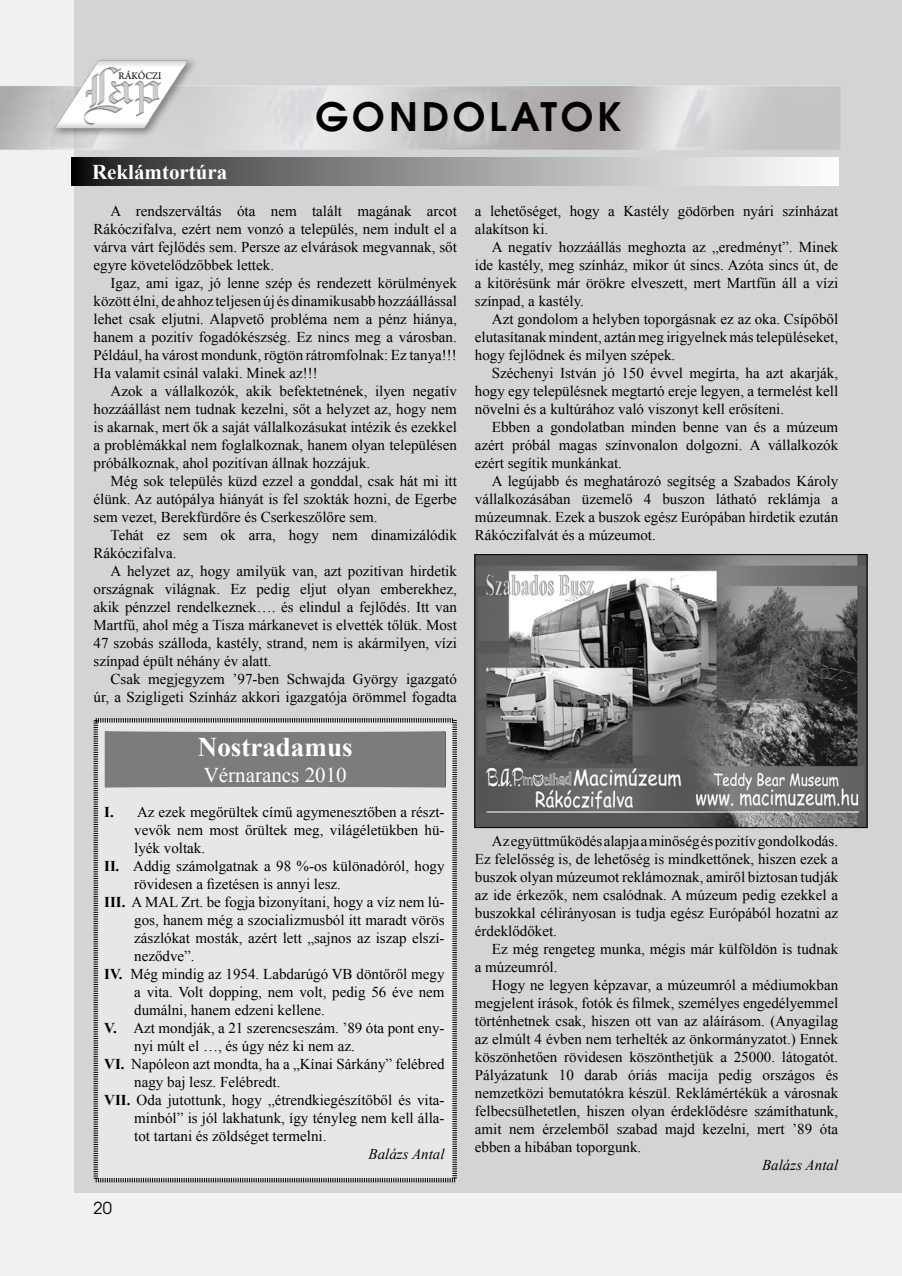
<style>
.page{position:relative;width:902px;height:1276px;background:#fff}
.page>*{position:absolute;margin:0;border:0;box-sizing:border-box;transform-origin:0 0}
.t1{font:700 39px "Avalon";letter-spacing:.1em;color:#000}
.t2{font:700 27px "Times New Roman";color:#fff}
.t3{font:21px "Times New Roman";color:#fff}
.t4{font:700 21px "Times New Roman";color:#fff}
.t5{font:16.5px "Avalon";color:#000}
.t6{font:15px/18px "Times New Roman";color:#000;text-align:justify}
.t7{font:italic 15px "Times New Roman";color:#000}
.t8{font:10.65px "Arno Pro";letter-spacing:.005em;color:#000;scale:.96 1}
.s1{font-weight:700}
</style>
<div class="page">
<div style="left:0;top:0;width:901px;height:1276px;background:#f0f1f1"></div>
<div style="left:75px;top:0;width:826px;height:1192px;background:#d3d4d5"></div>
<img style="left:0;top:31px;width:840px;height:172px">
<img style="left:51px;top:56px;width:148px;height:82px">
<svg style="left:72px;top:157px;width:766px;height:29px"></svg>
<div style="left:93px;top:718px;width:364px;height:465px;background:#e7e7e8"></div>
<div style="left:105px;top:731px;width:340px;height:56px;background:#7c7c7e"></div>
<img style="left:476px;top:556px;width:389px;height:270px">
<div style="left:474px;top:554px;width:393px;height:274px;border:1px solid #000"></div>
<p class="t8" style="left:118px;top:70px;width:46px">RÁKÓCZI</p>
<h3 class="t4" style="left:92px;top:157px;width:137px">Reklámtortúra</h3>
<h1 class="t1" style="left:315px;top:92px;width:307px">GONDOLATOK</h1>
<p class="t6" style="left:94px;top:202px;width:365px;text-indent:17px">A rendszerváltás óta nem talált magának arcot Rákóczifalva, ezért nem vonzó a település, nem indult el a várva várt fejlődés sem. Persze az elvárások megvannak, sőt egyre követelődzőbbek lettek.</p>
<p class="t6" style="left:94px;top:274px;width:365px;text-indent:17px">Igaz, ami igaz, jó lenne szép és rendezett körülmények között élni, de ahhoz teljesen új és dinamikusabb hozzáállással lehet csak eljutni. Alapvető probléma nem a pénz hiánya, hanem a pozitív fogadókészség. Ez nincs meg a városban.<br>Például, ha várost mondunk, rögtön rátromfolnak: Ez tanya!!!<br>Ha valamit csinál valaki. Minek az!!!</p>
<p class="t6" style="left:94px;top:382px;width:365px;text-indent:17px">Azok a vállalkozók, akik befektetnének, ilyen negatív hozzáállást nem tudnak kezelni, sőt a helyzet az, hogy nem is akarnak, mert ők a saját vállalkozásukat intézik és ezekkel a problémákkal nem foglalkoznak, hanem olyan településen próbálkoznak, ahol pozitívan állnak hozzájuk.</p>
<p class="t6" style="left:94px;top:472px;width:365px;text-indent:17px">Még sok település küzd ezzel a gonddal, csak hát mi itt élünk. Az autópálya hiányát is fel szokták hozni, de Egerbe sem vezet, Berekfürdőre és Cserkeszőlőre sem.</p>
<p class="t6" style="left:94px;top:526px;width:365px;text-indent:17px">Tehát ez sem ok arra, hogy nem dinamizálódik<br>Rákóczifalva.</p>
<p class="t6" style="left:94px;top:562px;width:365px;text-indent:17px">A helyzet az, hogy amilyük van, azt pozitívan hirdetik országnak világnak. Ez pedig eljut olyan emberekhez, akik pénzzel rendelkeznek…. és elindul a fejlődés. Itt van Martfű, ahol még a Tisza márkanevet is elvették tőlük. Most 47 szobás szálloda, kastély, strand, nem is akármilyen, vízi színpad épült néhány év alatt.</p>
<p class="t6" style="left:94px;top:670px;width:365px;text-align:right">Csak megjegyzem ’97-ben Schwajda György igazgató úr, a Szigligeti Színház akkori igazgatója örömmel fogadta</p>
<h2 class="t2" style="left:198px;top:729px;width:156px">Nostradamus</h2>
<h3 class="t3" style="left:204px;top:760px;width:144px">Vérnarancs 2010</h3>
<p class="t6" style="left:104px;top:802px;width:342px"><span class="s1">I.</span> Az ezek megőrültek című agymenesztőben a részt-</p>
<p class="t6" style="left:134px;top:820px;width:312px">vevők nem most őrültek meg, világéletükben hü-</p>
<p class="t6" style="left:134px;top:838px;width:72px">lyék voltak.</p>
<p class="t6" style="left:104px;top:856px;width:342px"><span class="s1">II.</span> Addig számolgatnak a 98 %-os különadóról, hogy</p>
<p class="t6" style="left:134px;top:874px;width:208px">rövidesen a fizetésen is annyi lesz.</p>
<p class="t6" style="left:104px;top:892px;width:342px"><span class="s1">III.</span> A MAL Zrt. be fogja bizonyítani, hogy a víz nem lú-</p>
<p class="t6" style="left:134px;top:910px;width:312px">gos, hanem még a szocializmusból itt maradt vörös</p>
<p class="t6" style="left:134px;top:928px;width:312px">zászlókat mosták, azért lett „sajnos az iszap elszí-</p>
<p class="t6" style="left:134px;top:946px;width:62px">neződve”.</p>
<p class="t6" style="left:104px;top:964px;width:342px"><span class="s1">IV.</span> Még mindig az 1954. Labdarúgó VB döntőről megy</p>
<p class="t6" style="left:134px;top:982px;width:312px">a vita. Volt dopping, nem volt, pedig 56 éve nem</p>
<p class="t6" style="left:134px;top:1000px;width:192px">dumálni, hanem edzeni kellene.</p>
<p class="t6" style="left:104px;top:1018px;width:342px"><span class="s1">V.</span> Azt mondják, a 21 szerencseszám. ’89 óta pont en -</p>
<p class="t6" style="left:134px;top:1036px;width:222px">nyi múlt el …, és úgy néz ki nem az.</p>
<p class="t6" style="left:104px;top:1054px;width:342px"><span class="s1">VI.</span> Napóleon azt mondta, ha a „Kínai Sárkány” felébred</p>
<p class="t6" style="left:134px;top:1072px;width:148px">nagy baj lesz. Felébredt.</p>
<p class="t6" style="left:104px;top:1090px;width:342px"><span class="s1">VII.</span> Oda jutottunk, hogy „étrendkiegészítőből és vita-</p>
<p class="t6" style="left:134px;top:1108px;width:312px">minból” is jól lakhatunk, így tényleg nem kell álla-</p>
<p class="t6" style="left:134px;top:1126px;width:194px">tot tartani és zöldséget termelni.</p>
<p class="t7" style="left:368px;top:1143px;width:77px">Balázs Antal</p>
<p class="t5" style="left:94px;top:1198px;width:20px">20</p>
<p class="t6" style="left:475px;top:202px;width:365px">a lehetőséget, hogy a Kastély gödörben nyári színházat alakítson ki.</p>
<p class="t6" style="left:475px;top:238px;width:365px;text-indent:17px">A negatív hozzáállás meghozta az „eredményt”. Minek ide kastély, meg színház, mikor út sincs. Azóta sincs út, de a kitörésünk már örökre elveszett, mert Martfűn áll a vízi színpad, a kastély.</p>
<p class="t6" style="left:475px;top:310px;width:365px;text-indent:17px">Azt gondolom a helyben toporgásnak ez az oka. Csípőből elutasítanak mindent, aztán meg irigyelnek más településeket, hogy fejlődnek és milyen szépek.</p>
<p class="t6" style="left:475px;top:364px;width:365px;text-indent:17px">Széchenyi István jó 150 évvel megírta, ha azt akarják, hogy egy településnek megtartó ereje legyen, a termelést kell növelni és a kultúrához való viszonyt kell erősíteni.</p>
<p class="t6" style="left:475px;top:418px;width:365px;text-indent:17px">Ebben a gondolatban minden benne van és a múzeum azért próbál magas színvonalon dolgozni. A vállalkozók ezért segítik munkánkat.</p>
<p class="t6" style="left:475px;top:472px;width:365px;text-indent:17px">A legújabb és meghatározó segítség a Szabados Károly vállalkozásában üzemelő 4 buszon látható reklámja a múzeumnak. Ezek a buszok egész Európában hirdetik ezután Rákóczifalvát és a múzeumot.</p>
<p class="t6" style="left:475px;top:832px;width:365px;text-indent:17px">Az együttműködés alapja a minőség és pozitív gondolkodás.<br>Ez felelősség is, de lehetőség is mindkettőnek, hiszen ezek a buszok olyan múzeumot reklámoznak, amiről biztosan tudják az ide érkezők, nem csalódnak. A múzeum pedig ezekkel a buszokkal célirányosan is tudja egész Európából hozatni az érdeklődőket.</p>
<p class="t6" style="left:475px;top:940px;width:365px;text-indent:17px">Ez még rengeteg munka, mégis már külföldön is tudnak a múzeumról.</p>
<p class="t6" style="left:475px;top:976px;width:365px;text-indent:17px">Hogy ne legyen képzavar, a múzeumról a médiumokban megjelent írások, fotók és filmek, személyes engedélyemmel történhetnek csak, hiszen ott van az aláírásom. (Anyagilag az elmúlt 4 évben nem terhelték az önkormányzatot.) Ennek köszönhetően rövidesen köszönthetjük a 25000. látogatót.<br>Pályázatunk 10 darab óriás macija pedig országos és nemzetközi bemutatókra készül. Reklámértékük a városnak felbecsülhetetlen, hiszen olyan érdeklődésre számíthatunk, amit nem érzelemből szabad majd kezelni, mert ’89 óta ebben a hibában toporgunk.</p>
<p class="t7" style="left:762px;top:1155px;width:77px">Balázs Antal</p>
</div>
